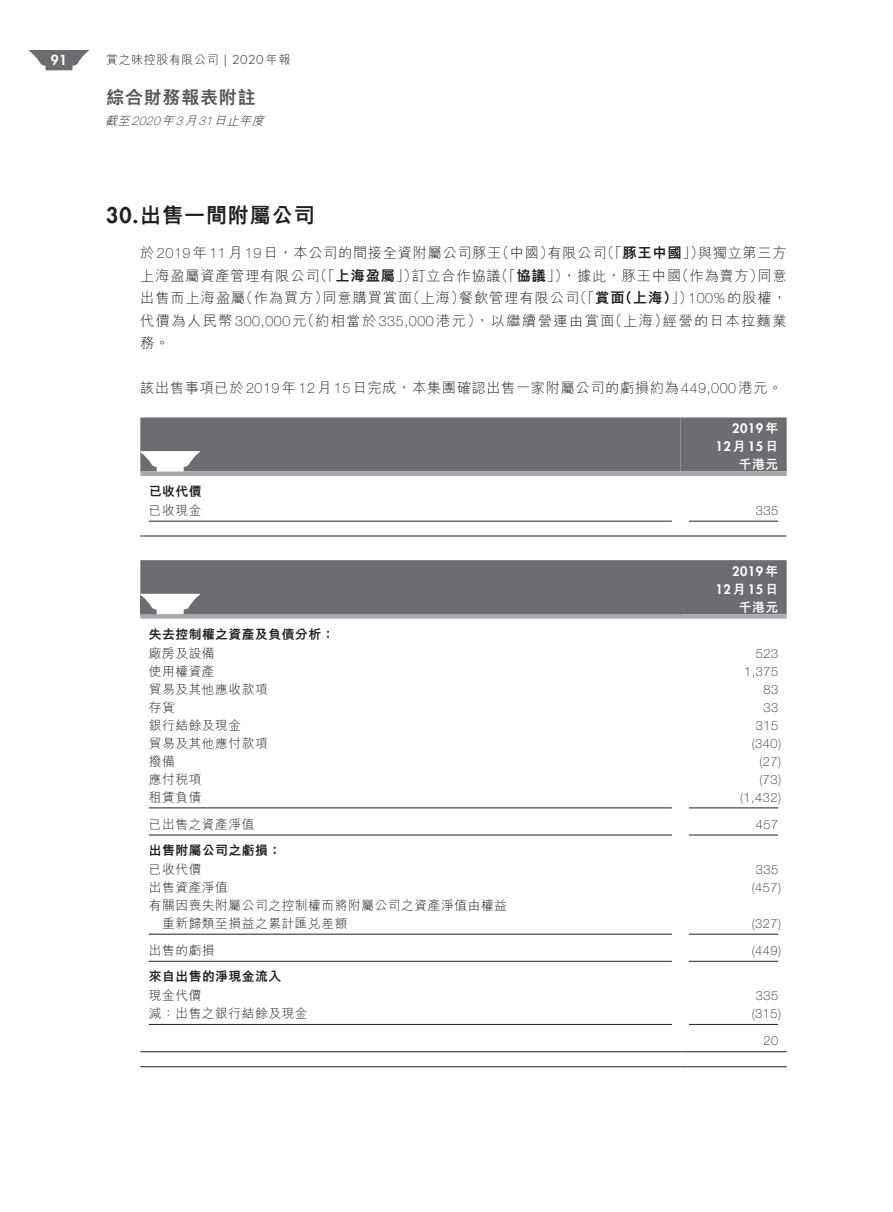
<style>
.page{position:relative;width:893px;height:1212px;background:#fff}
.page>*{position:absolute;margin:0;border:0;box-sizing:border-box;transform-origin:0 0}
._3__標題{font:800 21px "M Hei HK";letter-spacing:.045em;color:#231f20}
.t1{font:800 18px "M Hei HK";letter-spacing:.045em;color:#57585a}
._1__內文{font:300 14.25px "M Hei HK";letter-spacing:.055em;color:#231f20}
._1__內文-2{font:300 14.25px/22.5px "M Hei HK";letter-spacing:.1em;color:#231f20}
._1__內文-3{font:100 14.25px "Helvetica Neue LT Pro";color:#231f20}
._1__內文-4{font:800 14.25px "M Hei HK";color:#231f20}
.t2{font:800 13.5px "Futura LT Pro";color:#fff}
._6_表內文{font:300 12.75px "M Hei HK";letter-spacing:.04em;color:#231f20}
._6_表內文-2{font:100 12.75px "Helvetica Neue LT Pro";letter-spacing:.04em;color:#231f20}
._6_表內文-3{font:800 12.75px "M Hei HK";letter-spacing:.045em;color:#231f20}
._6_表內文-4{font:800 12.75px "Futura LT Pro";letter-spacing:.045em;color:#fff}
._6_表內文-5{font:800 12.75px "M Hei HK";letter-spacing:.045em;color:#fff}
.t3{font:300 12px "M Hei HK";letter-spacing:.045em;color:#231f20}
.t4{font:italic 300 12px "M Hei HK";color:#231f20}
.s1{font-family:"Futura LT Pro"}
.s2{font-family:"Helvetica Neue LT Pro";font-weight:100}
.s3{font-weight:800}
.s4{font-weight:300}
.s5{font-family:"M Hei HK";font-weight:300}
.s6{font-family:"M Hei HK"}
</style>
<div class="page">
<svg style="left:29px;top:50px;width:60px;height:20px"></svg>
<hr style="left:149px;top:521px;width:523px;height:1px;background:#231f20">
<hr style="left:689px;top:521px;width:89px;height:1px;background:#231f20">
<hr style="left:140px;top:536px;width:540px;height:1px;background:#231f20">
<hr style="left:680px;top:536px;width:107px;height:1px;background:#231f20">
<hr style="left:149px;top:808px;width:523px;height:1px;background:#231f20">
<hr style="left:689px;top:808px;width:89px;height:1px;background:#231f20">
<hr style="left:149px;top:835px;width:523px;height:1px;background:#231f20">
<hr style="left:689px;top:835px;width:89px;height:1px;background:#231f20">
<hr style="left:149px;top:934px;width:523px;height:1px;background:#231f20">
<hr style="left:689px;top:934px;width:89px;height:1px;background:#231f20">
<hr style="left:149px;top:961px;width:523px;height:1px;background:#231f20">
<hr style="left:689px;top:961px;width:89px;height:1px;background:#231f20">
<hr style="left:149px;top:1024px;width:523px;height:1px;background:#231f20">
<hr style="left:689px;top:1024px;width:89px;height:1px;background:#231f20">
<hr style="left:140px;top:1051px;width:540px;height:1px;background:#231f20">
<hr style="left:680px;top:1051px;width:107px;height:1px;background:#231f20">
<hr style="left:140px;top:1066px;width:540px;height:1px;background:#231f20">
<hr style="left:680px;top:1066px;width:107px;height:1px;background:#231f20">
<svg style="left:140px;top:417px;width:647px;height:59px;background:#757679"></svg>
<svg style="left:140px;top:560px;width:647px;height:59px;background:#757578"></svg>
<p class="t2" style="left:51px;top:50px;width:18px">91</p>
<p class="t3" style="left:106px;top:53px;width:186px">賞之味控股有限公司 <span class="s1">| 2020</span>年報</p>
<p class="t1" style="left:106px;top:88px;width:151px">綜合財務報表附註</p>
<p class="t4" style="left:105px;top:114px;width:163px">截至<span class="s2">2020</span>年<span class="s2">3</span>月<span class="s2">31</span>日止年度</p>
<p class="_3__標題" style="left:106px;top:205px;width:210px"><span class="s1">30.</span>出售一間附屬公司</p>
<p class="_1__內文" style="left:495px;top:246px;width:60px">（中國）</p>
<p class="_1__內文" style="left:600px;top:246px;width:106px">（「<span class="s3">豚王中國</span>」）</p>
<p class="_1__內文" style="left:140px;top:246px;width:363px">於<span class="s2">2019</span> 年<span class="s2">11</span> 月<span class="s2">19</span> 日，本公司的間接全資附屬公司豚王</p>
<p class="_1__內文" style="left:698px;top:246px;width:90px">與獨立第三方</p>
<p class="_1__內文" style="left:548px;top:246px;width:61px">有限公司</p>
<p class="_1__內文" style="left:140px;top:268px;width:181px">上海盈屬資產管理有限公司</p>
<p class="_1__內文" style="left:313px;top:268px;width:106px">（「<span class="s3">上海盈屬</span>」）</p>
<p class="_1__內文" style="left:494px;top:268px;width:76px">（「<span class="s3">協議</span>」）</p>
<p class="_1__內文" style="left:411px;top:268px;width:91px">訂立合作協議</p>
<p class="_1__內文" style="left:675px;top:268px;width:91px">（作為賣方）</p>
<p class="_1__內文" style="left:562px;top:268px;width:121px">，據此，豚王中國</p>
<p class="_1__內文" style="left:757px;top:268px;width:31px">同意</p>
<p class="_1__內文" style="left:140px;top:291px;width:107px">出售而上海盈屬</p>
<p class="_1__內文" style="left:239px;top:291px;width:91px">（作為買方）</p>
<p class="_1__內文" style="left:406px;top:291px;width:61px">（上海）</p>
<p class="_1__內文" style="left:573px;top:291px;width:53px">（「<span class="s3">賞面</span></p>
<p class="_1__內文-4" style="left:618px;top:291px;width:76px">（上海）<span class="s4">」）</span></p>
<p class="_1__內文" style="left:322px;top:291px;width:91px">同意購買賞面</p>
<p class="_1__內文" style="left:459px;top:291px;width:122px">餐飲管理有限公司</p>
<p class="_1__內文-3" style="left:688px;top:290px;width:100px">100%<span class="s5">的股權，</span></p>
<p class="_1__內文-2" style="left:140px;top:309px;width:476px">代價為人民幣<span class="s2">300,000</span> （元約相當於<span class="s2">335,000</span>港元 ，） 以繼續營運由賞面務。</p>
<p class="_1__內文" style="left:140px;top:381px;width:644px">該出售事項已於<span class="s2">2019</span>年<span class="s2">12</span> 月<span class="s2">15</span> 日完成，本集團確認出售一家附屬公司的虧損約為<span class="s2">449,000</span>港元。</p>
<p class="_6_表內文-4" style="left:732px;top:418px;width:48px">2019<span class="s6">年</span></p>
<p class="_6_表內文-4" style="left:716px;top:436px;width:64px">12<span class="s6">月</span>15<span class="s6">日</span></p>
<p class="_6_表內文-5" style="left:739px;top:458px;width:41px">千港元</p>
<p class="_6_表內文-3" style="left:149px;top:485px;width:54px">已收代價</p>
<p class="_6_表內文-2" style="left:756px;top:503px;width:24px">335</p>
<p class="_1__內文" style="left:608px;top:313px;width:62px">（上海）</p>
<p class="_1__內文-2" style="left:663px;top:309px;width:125px">經營的日本拉麵業</p>
<p class="_6_表內文" style="left:149px;top:504px;width:54px">已收現金</p>
<p class="_6_表內文-4" style="left:732px;top:561px;width:48px">2019<span class="s6">年</span></p>
<p class="_6_表內文-4" style="left:716px;top:579px;width:64px">12<span class="s6">月</span>15<span class="s6">日</span></p>
<p class="_6_表內文-5" style="left:739px;top:600px;width:41px">千港元</p>
<p class="_6_表內文-3" style="left:149px;top:627px;width:187px">失去控制權之資產及負債分析：</p>
<p class="_6_表內文" style="left:149px;top:646px;width:67px">廠房及設備</p>
<p class="_6_表內文-2" style="left:756px;top:645px;width:24px">523</p>
<p class="_6_表內文" style="left:149px;top:664px;width:67px">使用權資產</p>
<p class="_6_表內文-2" style="left:744px;top:663px;width:36px">1,375</p>
<p class="_6_表內文" style="left:149px;top:682px;width:121px">貿易及其他應收款項</p>
<p class="_6_表內文-2" style="left:763px;top:681px;width:16px">83</p>
<p class="_6_表內文" style="left:149px;top:700px;width:28px">存貨</p>
<p class="_6_表內文-2" style="left:763px;top:699px;width:16px">33</p>
<p class="_6_表內文" style="left:149px;top:718px;width:94px">銀行結餘及現金</p>
<p class="_6_表內文-2" style="left:756px;top:717px;width:24px">315</p>
<p class="_6_表內文" style="left:149px;top:736px;width:121px">貿易及其他應付款項</p>
<p class="_6_表內文-2" style="left:752px;top:735px;width:31px">)340(</p>
<p class="_6_表內文" style="left:149px;top:754px;width:28px">撥備</p>
<p class="_6_表內文-2" style="left:759px;top:753px;width:23px">)27(</p>
<p class="_6_表內文" style="left:149px;top:772px;width:54px">應付稅項</p>
<p class="_6_表內文-2" style="left:759px;top:771px;width:23px">)73(</p>
<p class="_6_表內文" style="left:149px;top:790px;width:54px">租賃負債</p>
<p class="_6_表內文-2" style="left:740px;top:789px;width:43px">)1,432(</p>
<p class="_6_表內文" style="left:149px;top:817px;width:107px">已出售之資產淨值</p>
<p class="_6_表內文-3" style="left:149px;top:844px;width:134px">出售附屬公司之虧損：</p>
<p class="_6_表內文-2" style="left:756px;top:816px;width:24px">457</p>
<p class="_6_表內文" style="left:149px;top:863px;width:54px">已收代價</p>
<p class="_6_表內文-2" style="left:756px;top:862px;width:24px">335</p>
<p class="_6_表內文" style="left:149px;top:881px;width:81px">出售資產淨值</p>
<p class="_6_表內文" style="left:149px;top:899px;width:360px">有關因喪失附屬公司之控制權而將附屬公司之資產淨值由權益</p>
<p class="_6_表內文-2" style="left:752px;top:880px;width:31px">)457(</p>
<p class="_6_表內文" style="left:162px;top:917px;width:187px">重新歸類至損益之累計匯兌差額</p>
<p class="_6_表內文-2" style="left:752px;top:916px;width:31px">)327(</p>
<p class="_6_表內文" style="left:149px;top:944px;width:67px">出售的虧損</p>
<p class="_6_表內文-3" style="left:149px;top:970px;width:134px">來自出售的淨現金流入</p>
<p class="_6_表內文-2" style="left:752px;top:943px;width:31px">)449(</p>
<p class="_6_表內文" style="left:149px;top:989px;width:54px">現金代價</p>
<p class="_6_表內文-2" style="left:756px;top:988px;width:24px">335</p>
<p class="_6_表內文" style="left:149px;top:1007px;width:160px">減：出售之銀行結餘及現金</p>
<p class="_6_表內文-2" style="left:752px;top:1006px;width:31px">)315(</p>
<p class="_6_表內文-2" style="left:763px;top:1033px;width:16px">20</p>
</div>
